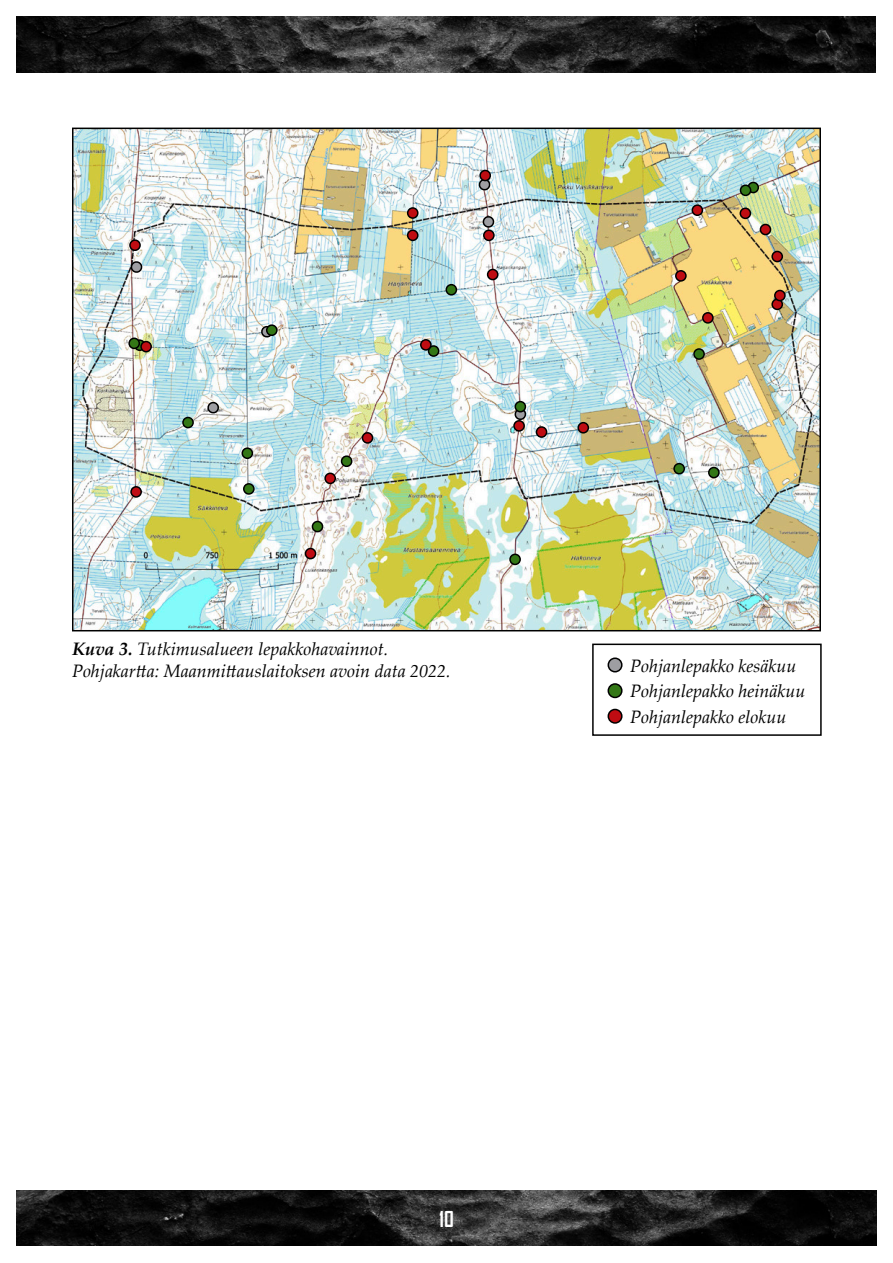
<style>
.page{position:relative;width:893px;height:1263px;background:#fff}
.page>*{position:absolute;margin:0;border:0;box-sizing:border-box;transform-origin:0 0}
.t1{font:700 21px "Agency FB";color:#fff}
.Perusteksti{font:italic 18px "Palatino Linotype";color:#000}
.Kuvateksti{font:italic 18px "Palatino Linotype";color:#000}
.s1{font-weight:700}
</style>
<div class="page">
<img style="left:17px;top:1191px;width:859px;height:55px">
<img style="left:17px;top:17px;width:859px;height:55px">
<div style="left:592px;top:644px;width:230px;height:92px;border:2px solid #000"></div>
<div style="left:608px;top:684px;width:14px;height:13px;background:#337716;border-radius:50%"></div>
<div style="left:607px;top:683px;width:15px;height:15px;border:2px solid #000;border-radius:50%"></div>
<div style="left:608px;top:709px;width:14px;height:14px;background:#bf0c12;border-radius:50%"></div>
<div style="left:607px;top:709px;width:15px;height:15px;border:2px solid #000;border-radius:50%"></div>
<div style="left:608px;top:658px;width:14px;height:14px;background:#9e9ea2;border-radius:50%"></div>
<div style="left:607px;top:657px;width:15px;height:15px;border:2px solid #000;border-radius:50%"></div>
<img style="left:75px;top:131px;width:743px;height:497px">
<svg style="left:130px;top:261px;width:12px;height:13px"></svg>
<svg style="left:207px;top:401px;width:12px;height:13px"></svg>
<svg style="left:261px;top:325px;width:12px;height:13px"></svg>
<svg style="left:514px;top:409px;width:12px;height:12px"></svg>
<svg style="left:482px;top:216px;width:12px;height:12px"></svg>
<svg style="left:478px;top:178px;width:12px;height:13px"></svg>
<div style="left:134px;top:339px;width:12px;height:12px;border:2px solid #000;border-radius:50%"></div>
<div style="left:129px;top:338px;width:10px;height:10px;background:#337716;border-radius:50%"></div>
<div style="left:128px;top:338px;width:12px;height:11px;border:2px solid #000;border-radius:50%"></div>
<div style="left:267px;top:325px;width:10px;height:10px;background:#337716;border-radius:50%"></div>
<div style="left:266px;top:324px;width:12px;height:12px;border:2px solid #000;border-radius:50%"></div>
<div style="left:183px;top:417px;width:10px;height:11px;background:#337716;border-radius:50%"></div>
<div style="left:182px;top:417px;width:12px;height:11px;border:2px solid #000;border-radius:50%"></div>
<div style="left:242px;top:448px;width:10px;height:10px;background:#337716;border-radius:50%"></div>
<div style="left:242px;top:447px;width:11px;height:12px;border:2px solid #000;border-radius:50%"></div>
<div style="left:244px;top:484px;width:10px;height:10px;background:#337716;border-radius:50%"></div>
<div style="left:243px;top:483px;width:12px;height:12px;border:2px solid #000;border-radius:50%"></div>
<div style="left:312px;top:521px;width:11px;height:11px;background:#337716;border-radius:50%"></div>
<div style="left:312px;top:521px;width:11px;height:11px;border:2px solid #000;border-radius:50%"></div>
<div style="left:342px;top:456px;width:10px;height:10px;background:#337716;border-radius:50%"></div>
<div style="left:341px;top:455px;width:11px;height:12px;border:2px solid #000;border-radius:50%"></div>
<div style="left:446px;top:285px;width:10px;height:10px;background:#337716;border-radius:50%"></div>
<div style="left:446px;top:284px;width:11px;height:12px;border:2px solid #000;border-radius:50%"></div>
<div style="left:428px;top:346px;width:11px;height:10px;background:#337716;border-radius:50%"></div>
<div style="left:428px;top:345px;width:11px;height:12px;border:2px solid #000;border-radius:50%"></div>
<div style="left:515px;top:402px;width:10px;height:10px;background:#337716;border-radius:50%"></div>
<div style="left:514px;top:401px;width:12px;height:11px;border:2px solid #000;border-radius:50%"></div>
<div style="left:510px;top:554px;width:10px;height:10px;background:#337716;border-radius:50%"></div>
<div style="left:509px;top:554px;width:12px;height:11px;border:2px solid #000;border-radius:50%"></div>
<div style="left:709px;top:467px;width:10px;height:11px;background:#337716;border-radius:50%"></div>
<div style="left:708px;top:467px;width:12px;height:11px;border:2px solid #000;border-radius:50%"></div>
<div style="left:674px;top:464px;width:10px;height:10px;background:#337716;border-radius:50%"></div>
<div style="left:673px;top:463px;width:12px;height:11px;border:2px solid #000;border-radius:50%"></div>
<div style="left:694px;top:349px;width:10px;height:10px;background:#337716;border-radius:50%"></div>
<div style="left:693px;top:348px;width:12px;height:12px;border:2px solid #000;border-radius:50%"></div>
<div style="left:748px;top:182px;width:10px;height:11px;background:#337716;border-radius:50%"></div>
<div style="left:747px;top:182px;width:12px;height:11px;border:2px solid #000;border-radius:50%"></div>
<div style="left:740px;top:185px;width:11px;height:10px;background:#337716;border-radius:50%"></div>
<div style="left:740px;top:185px;width:11px;height:11px;border:2px solid #000;border-radius:50%"></div>
<div style="left:130px;top:240px;width:10px;height:10px;background:#bf0c12;border-radius:50%"></div>
<div style="left:129px;top:239px;width:12px;height:12px;border:2px solid #000;border-radius:50%"></div>
<div style="left:141px;top:342px;width:10px;height:10px;background:#bf0c12;border-radius:50%"></div>
<div style="left:140px;top:341px;width:12px;height:11px;border:2px solid #000;border-radius:50%"></div>
<div style="left:131px;top:487px;width:10px;height:10px;background:#bf0c12;border-radius:50%"></div>
<div style="left:130px;top:486px;width:12px;height:12px;border:2px solid #000;border-radius:50%"></div>
<div style="left:305px;top:548px;width:11px;height:11px;background:#bf0c12;border-radius:50%"></div>
<div style="left:305px;top:548px;width:11px;height:11px;border:2px solid #000;border-radius:50%"></div>
<div style="left:325px;top:473px;width:10px;height:10px;background:#bf0c12;border-radius:50%"></div>
<div style="left:324px;top:473px;width:12px;height:11px;border:2px solid #000;border-radius:50%"></div>
<div style="left:362px;top:433px;width:11px;height:10px;background:#bf0c12;border-radius:50%"></div>
<div style="left:362px;top:432px;width:11px;height:12px;border:2px solid #000;border-radius:50%"></div>
<div style="left:421px;top:340px;width:10px;height:10px;background:#bf0c12;border-radius:50%"></div>
<div style="left:420px;top:339px;width:12px;height:12px;border:2px solid #000;border-radius:50%"></div>
<div style="left:578px;top:423px;width:10px;height:10px;background:#bf0c12;border-radius:50%"></div>
<div style="left:577px;top:422px;width:12px;height:12px;border:2px solid #000;border-radius:50%"></div>
<div style="left:536px;top:427px;width:11px;height:10px;background:#bf0c12;border-radius:50%"></div>
<div style="left:536px;top:426px;width:11px;height:12px;border:2px solid #000;border-radius:50%"></div>
<div style="left:514px;top:421px;width:10px;height:10px;background:#bf0c12;border-radius:50%"></div>
<div style="left:513px;top:420px;width:12px;height:12px;border:2px solid #000;border-radius:50%"></div>
<div style="left:488px;top:269px;width:10px;height:11px;background:#bf0c12;border-radius:50%"></div>
<div style="left:487px;top:269px;width:11px;height:11px;border:2px solid #000;border-radius:50%"></div>
<div style="left:408px;top:208px;width:10px;height:10px;background:#bf0c12;border-radius:50%"></div>
<div style="left:407px;top:207px;width:12px;height:12px;border:2px solid #000;border-radius:50%"></div>
<div style="left:408px;top:230px;width:10px;height:10px;background:#bf0c12;border-radius:50%"></div>
<div style="left:407px;top:230px;width:11px;height:11px;border:2px solid #000;border-radius:50%"></div>
<div style="left:484px;top:230px;width:10px;height:10px;background:#bf0c12;border-radius:50%"></div>
<div style="left:483px;top:230px;width:12px;height:11px;border:2px solid #000;border-radius:50%"></div>
<div style="left:480px;top:170px;width:10px;height:11px;background:#bf0c12;border-radius:50%"></div>
<div style="left:479px;top:170px;width:12px;height:11px;border:2px solid #000;border-radius:50%"></div>
<div style="left:703px;top:313px;width:10px;height:10px;background:#bf0c12;border-radius:50%"></div>
<div style="left:702px;top:312px;width:12px;height:12px;border:2px solid #000;border-radius:50%"></div>
<div style="left:676px;top:271px;width:10px;height:10px;background:#bf0c12;border-radius:50%"></div>
<div style="left:675px;top:270px;width:12px;height:12px;border:2px solid #000;border-radius:50%"></div>
<div style="left:772px;top:299px;width:10px;height:10px;background:#bf0c12;border-radius:50%"></div>
<div style="left:771px;top:299px;width:12px;height:11px;border:2px solid #000;border-radius:50%"></div>
<div style="left:775px;top:290px;width:10px;height:11px;background:#bf0c12;border-radius:50%"></div>
<div style="left:774px;top:290px;width:12px;height:11px;border:2px solid #000;border-radius:50%"></div>
<div style="left:772px;top:251px;width:10px;height:11px;background:#bf0c12;border-radius:50%"></div>
<div style="left:771px;top:251px;width:12px;height:11px;border:2px solid #000;border-radius:50%"></div>
<div style="left:760px;top:224px;width:10px;height:11px;background:#bf0c12;border-radius:50%"></div>
<div style="left:760px;top:224px;width:11px;height:11px;border:2px solid #000;border-radius:50%"></div>
<div style="left:740px;top:208px;width:10px;height:10px;background:#bf0c12;border-radius:50%"></div>
<div style="left:740px;top:207px;width:11px;height:12px;border:2px solid #000;border-radius:50%"></div>
<div style="left:692px;top:205px;width:10px;height:10px;background:#bf0c12;border-radius:50%"></div>
<div style="left:692px;top:204px;width:11px;height:12px;border:2px solid #000;border-radius:50%"></div>
<p class="Perusteksti" style="left:72px;top:636px;width:318px"><span class="s1">Kuva 3.</span> Tutkimusalueen lepakkohavainnot.</p>
<p class="Perusteksti" style="left:72px;top:658px;width:380px">Pohjakartta: Maanmittauslaitoksen avoin data 2022.</p>
<p class="Kuvateksti" style="left:630px;top:653px;width:168px">Pohjanlepakko kesäkuu</p>
<p class="Kuvateksti" style="left:630px;top:678px;width:177px">Pohjanlepakko heinäkuu</p>
<p class="Kuvateksti" style="left:630px;top:704px;width:158px">Pohjanlepakko elokuu</p>
<p class="t1" style="left:439px;top:1206px;width:16px">10</p>
</div>
